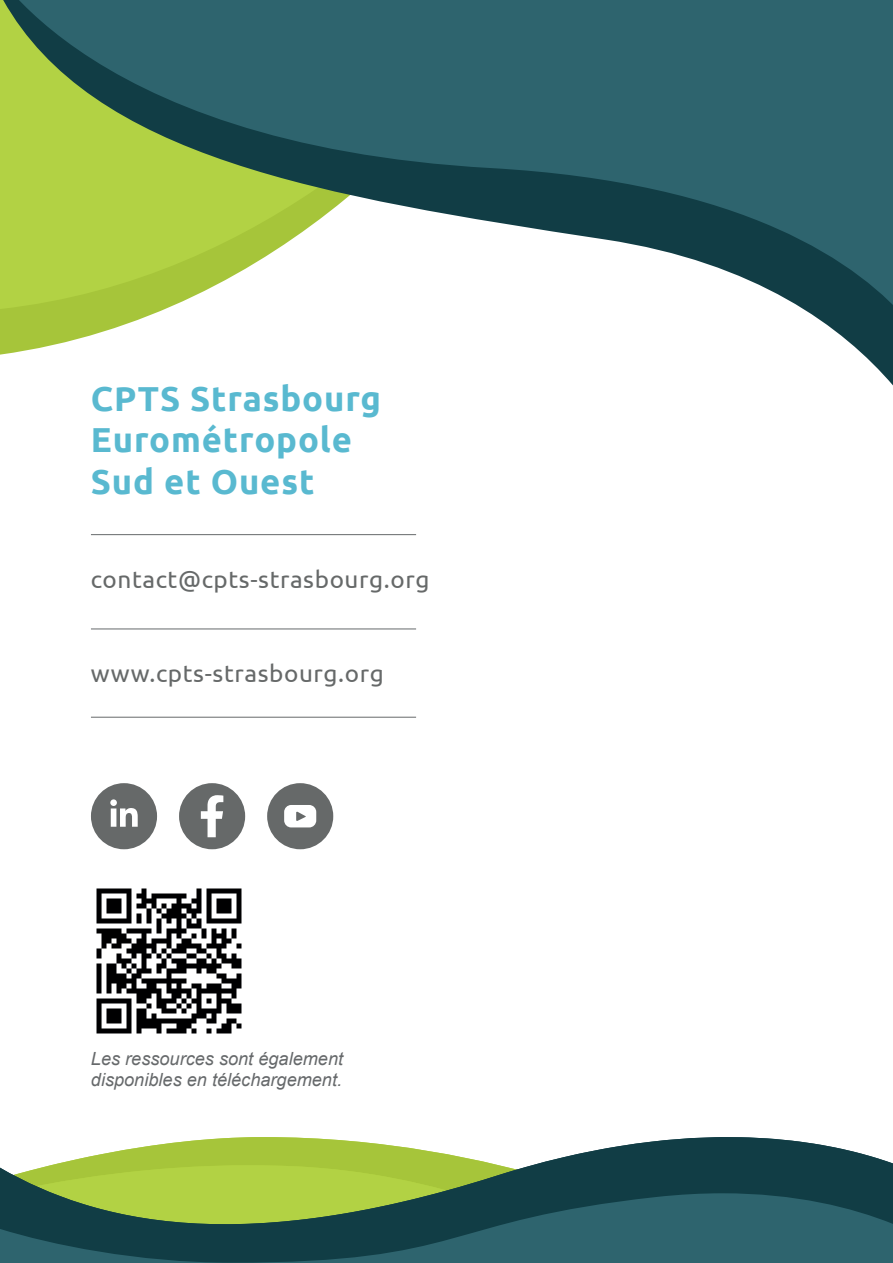
<style>
.page{position:relative;width:893px;height:1263px;background:#fff}
.page>*{position:absolute;margin:0;border:0;box-sizing:border-box;transform-origin:0 0}
.t1{font:700 34.65px/41.5px "Ubuntu";letter-spacing:.025em;color:#59b9d0}
.t2{font:24.3px "Ubuntu";letter-spacing:.025em;color:#666969}
.t3{font:italic 18.15px/21.8px "Arial";color:#66696b}
</style>
<div class="page">
<svg style="left:91px;top:783px;width:66px;height:66px"></svg>
<svg style="left:267px;top:783px;width:66px;height:66px"></svg>
<svg style="left:179px;top:783px;width:66px;height:66px"></svg>
<hr style="left:91px;top:534px;width:325px;height:1px;background:#66696b">
<hr style="left:91px;top:629px;width:325px;height:1px;background:#66696b">
<hr style="left:91px;top:717px;width:325px;height:1px;background:#66696b">
<svg style="left:0;top:1137px;width:893px;height:56px"></svg>
<svg style="left:0;top:1193px;width:893px;height:70px;background:#326157"></svg>
<svg style="left:3px;top:326px;width:890px;height:59px"></svg>
<svg style="left:0;top:0;width:893px;height:326px;fill:#2e646e"></svg>
<img style="left:96px;top:888px;width:146px;height:146px">
<h1 class="t1" style="left:91px;top:377px;width:292px">CPTS Strasbourg<br>Eurométropole<br>Sud et Ouest</h1>
<h2 class="t2" style="left:91px;top:564px;width:340px">contact@cpts-strasbourg.org</h2>
<h2 class="t2" style="left:91px;top:658px;width:294px">www.cpts-strasbourg.org</h2>
<p class="t3" style="left:91px;top:1047px;width:254px">Les ressources sont également disponibles en téléchargement.</p>
</div>
